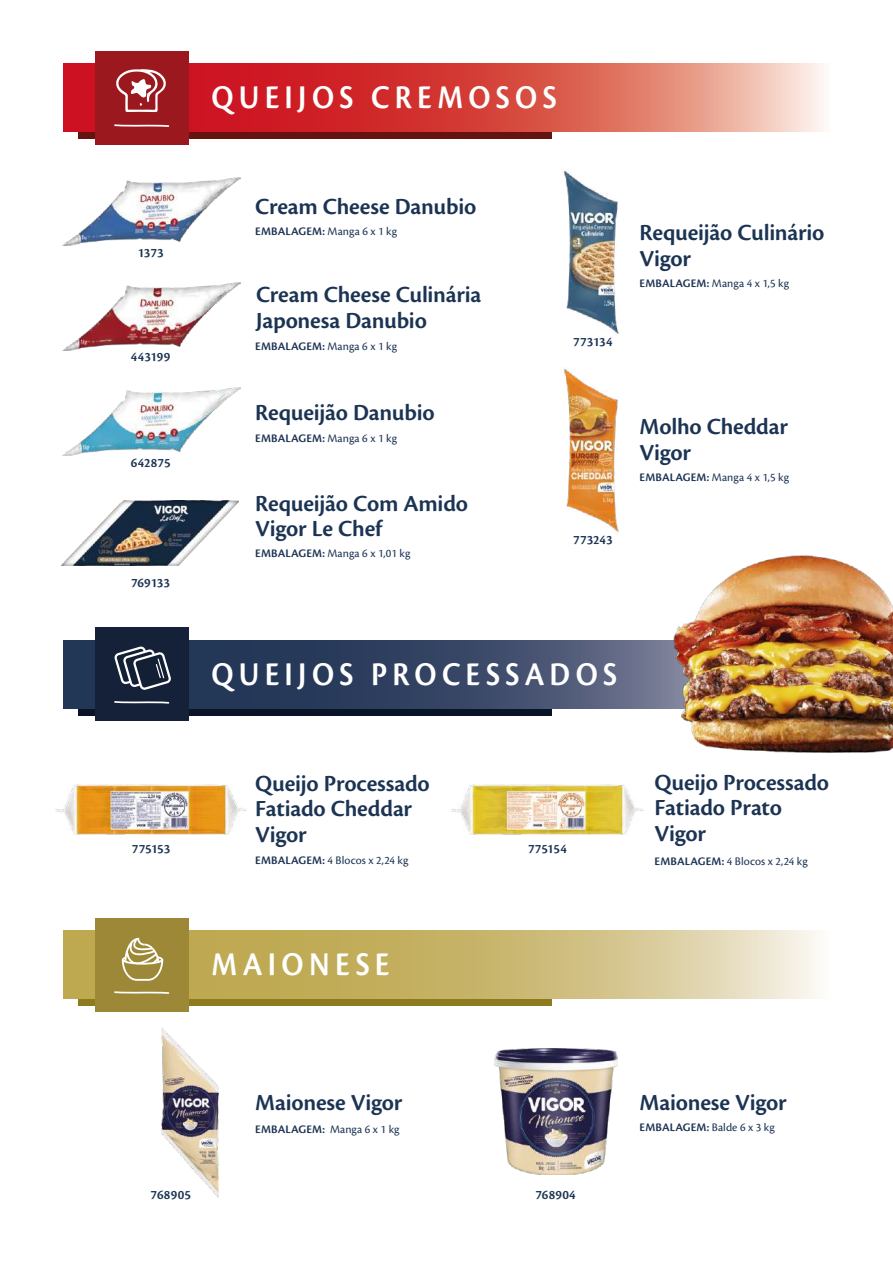
<style>
.page{position:relative;width:893px;height:1263px;background:#fff}
.page>*{position:absolute;margin:0;border:0;box-sizing:border-box;transform-origin:0 0}
.t1{font:600 34.5px "Cronos Pro";letter-spacing:.175em;color:#fff;scale:.9 1}
.t2{font:600 24px/25.5px "Cronos Pro";letter-spacing:-.01em;color:#1c3453}
.t3{font:600 13.5px "Cronos Pro";color:#1c3453}
.t4{font:12px "Cronos Pro";letter-spacing:.01em;color:#1c3453}
.t5{font:600 12px "Cronos Pro";letter-spacing:.01em;color:#1c3453}
.s1{font-weight:400}
.s2{font-weight:600}
</style>
<div class="page">
<div style="left:78px;top:688px;width:473px;height:28px;background:#091429"></div>
<div style="left:78px;top:112px;width:473px;height:27px;background:#641310"></div>
<svg style="left:63px;top:64px;width:761px;height:67px;background:#da5853"></svg>
<div style="left:95px;top:51px;width:93px;height:93px;background:#9a181e"></div>
<svg style="left:116px;top:69px;width:50px;height:43px"></svg>
<svg style="left:114px;top:124px;width:55px;height:3px"></svg>
<svg style="left:63px;top:640px;width:610px;height:68px;background:#3b4a68"></svg>
<div style="left:95px;top:628px;width:93px;height:93px;background:#142139"></div>
<svg style="left:75px;top:644px;width:96px;height:60px"></svg>
<div style="left:78px;top:979px;width:473px;height:27px;background:#8e7b1f"></div>
<svg style="left:63px;top:931px;width:755px;height:67px;background:#cebe7f"></svg>
<div style="left:95px;top:918px;width:93px;height:93px;background:#9c8837"></div>
<svg style="left:75px;top:938px;width:94px;height:56px"></svg>
<img style="left:63px;top:282px;width:177px;height:68px">
<img style="left:63px;top:178px;width:178px;height:67px">
<img style="left:63px;top:387px;width:177px;height:68px">
<img style="left:62px;top:501px;width:177px;height:64px">
<img style="left:494px;top:1048px;width:123px;height:127px">
<img style="left:162px;top:1028px;width:57px;height:169px">
<img style="left:56px;top:784px;width:191px;height:50px">
<img style="left:452px;top:784px;width:191px;height:50px">
<img style="left:564px;top:170px;width:55px;height:164px">
<img style="left:564px;top:368px;width:55px;height:164px">
<img style="left:673px;top:556px;width:220px;height:197px">
<h1 class="t1" style="left:211px;top:78px;width:385px">QUEIJOS CREMOSOS</h1>
<p class="t3" style="left:138px;top:245px;width:27px">1373</p>
<p class="t3" style="left:131px;top:349px;width:41px">443199</p>
<p class="t3" style="left:131px;top:455px;width:41px">642875</p>
<p class="t3" style="left:131px;top:575px;width:40px">769133</p>
<p class="t2" style="left:255px;top:194px;width:223px">Cream Cheese Danubio</p>
<p class="t5" style="left:255px;top:224px;width:143px">EMBALAGEM: <span class="s1">Manga 6 x 1 kg</span></p>
<p class="t2" style="left:256px;top:282px;width:227px">Cream Cheese Culinária<br>Japonesa Danubio</p>
<p class="t5" style="left:255px;top:339px;width:143px">EMBALAGEM: <span class="s1">Manga 6 x 1 kg</span></p>
<p class="t2" style="left:255px;top:400px;width:181px">Requeijão Danubio</p>
<p class="t5" style="left:255px;top:431px;width:143px">EMBALAGEM: <span class="s1">Manga 6 x 1 kg</span></p>
<p class="t2" style="left:255px;top:491px;width:214px">Requeijão Com Amido<br>Vigor Le Chef</p>
<p class="t4" style="left:255px;top:546px;width:157px"><span class="s2">EMBALAGEM:</span> Manga 6 x 1,01 kg</p>
<p class="t3" style="left:573px;top:334px;width:41px">773134</p>
<p class="t2" style="left:640px;top:221px;width:186px">Requeijão Culinário<br>Vigor</p>
<p class="t4" style="left:640px;top:277px;width:151px"><span class="s2">EMBALAGEM:</span> Manga 4 x 1,5 kg</p>
<p class="t3" style="left:573px;top:532px;width:41px">773243</p>
<p class="t2" style="left:640px;top:414px;width:150px">Molho Cheddar<br>Vigor</p>
<p class="t4" style="left:640px;top:470px;width:151px"><span class="s2">EMBALAGEM:</span> Manga 4 x 1,5 kg</p>
<h1 class="t1" style="left:211px;top:655px;width:452px">QUEIJOS PROCESSADOS</h1>
<p class="t2" style="left:255px;top:771px;width:176px">Queijo Processado<br>Fatiado Cheddar<br>Vigor</p>
<p class="t4" style="left:255px;top:853px;width:155px"><span class="s2">EMBALAGEM:</span> 4 Blocos x 2,24 kg</p>
<p class="t3" style="left:132px;top:841px;width:40px">775153</p>
<p class="t3" style="left:528px;top:841px;width:40px">775154</p>
<p class="t2" style="left:655px;top:770px;width:176px">Queijo Processado<br>Fatiado Prato<br>Vigor</p>
<p class="t4" style="left:655px;top:854px;width:155px"><span class="s2">EMBALAGEM:</span> 4 Blocos x 2,24 kg</p>
<h1 class="t1" style="left:211px;top:945px;width:199px">MAIONESE</h1>
<p class="t3" style="left:151px;top:1186px;width:42px">768905</p>
<p class="t2" style="left:255px;top:1090px;width:149px">Maionese Vigor</p>
<p class="t5" style="left:255px;top:1123px;width:146px">EMBALAGEM: <span class="s1">Manga 6 x 1 kg</span></p>
<p class="t3" style="left:535px;top:1186px;width:42px">768904</p>
<p class="t2" style="left:640px;top:1090px;width:149px">Maionese Vigor</p>
<p class="t5" style="left:640px;top:1121px;width:137px">EMBALAGEM: <span class="s1">Balde 6 x 3 kg</span></p>
</div>
